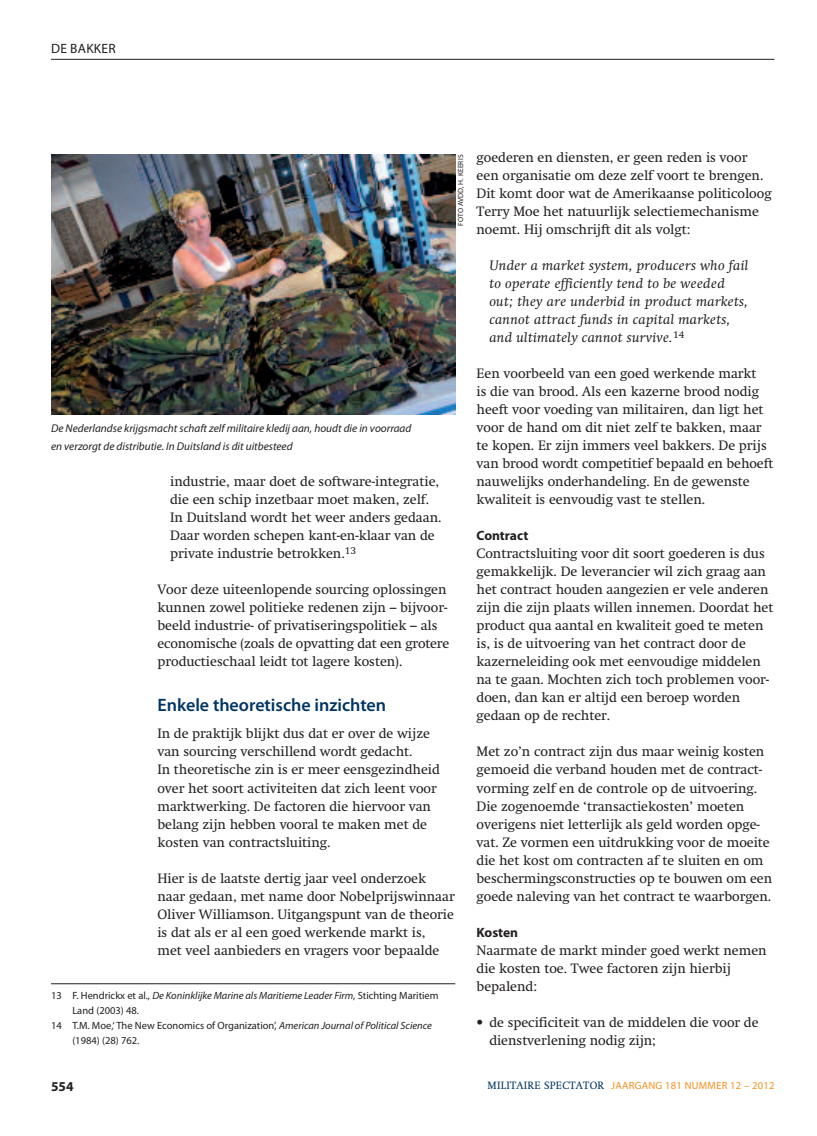
<style>
.page{position:relative;width:817px;height:1136px;background:#fff}
.page>*{position:absolute;margin:0;border:0;box-sizing:border-box;transform-origin:0 0}
.t1{font:600 18px "Myriad Pro";color:#003562}
.t2{font:13.5px/18px "Swift";color:#231f20}
.t3{font:italic 13.5px/18px "Swift";letter-spacing:.025em;color:#231f20;scale:1.05 1}
.t4{font:700 13.5px "Myriad Pro";color:#231f20}
.t5{font:13.5px "Myriad Pro";letter-spacing:.02em;color:#231f20}
.t6{font:italic 11.25px/18px "Myriad Pro";color:#231f20}
.t7{font:10.5px "Myriad Pro";color:#231f20}
.t8{font:italic 10.5px "Myriad Pro";color:#231f20}
.t9{font:10.5px "Myriad Pro";letter-spacing:.025em;color:#f68f1e}
.t10{font:7.5px "Myriad Pro";letter-spacing:.02em;color:#231f20}
.s1{font-style:normal}
.s2{font-style:italic}
.s3{font-family:"Swift";color:#003562}
</style>
<div class="page">
<hr style="left:51px;top:59px;width:723px;height:1px;background:#231f20">
<hr style="left:51px;top:983px;width:404px;height:1px;background:#231f20">
<img style="left:51px;top:154px;width:404px;height:260px">
<p class="t5" style="left:51px;top:43px;width:66px">DE BAKKER</p>
<p class="t10" style="left:458px;top:226px;width:73px;rotate:-90deg">FOTO AVDD, H. KEERIS</p>
<p class="t6" style="left:51px;top:420px;width:362px">De Nederlandse krijgsmacht schaft zelf militaire kledij aan, houdt die in voorraad en verzorgt de distributie. In Duitsland is dit uitbesteed</p>
<p class="t2" style="left:170px;top:474px;width:273px">industrie, maar doet de software-integratie, die een schip inzetbaar moet maken, zelf.<br>In Duitsland wordt het weer anders gedaan.<br>Daar worden schepen kant-en-klaar van de private industrie betrokken.<sup>13</sup></p>
<p class="t2" style="left:157px;top:582px;width:293px">Voor deze uiteenlopende sourcing oplossingen kunnen zowel politieke redenen zijn – bijvoor&shy;beeld industrie- of privatiseringspolitiek – als economische (zoals de opvatting dat een grotere productieschaal leidt tot lagere kosten).</p>
<h1 class="t1" style="left:157px;top:698px;width:230px">Enkele theoretische inzichten</h1>
<p class="t2" style="left:157px;top:726px;width:284px">In de praktijk blijkt dus dat er over de wijze van sourcing verschillend wordt gedacht.<br>In theoretische zin is er meer eensgezindheid over het soort activiteiten dat zich leent voor marktwerking. De factoren die hiervoor van belang zijn hebben vooral te maken met de kosten van contractsluiting.</p>
<p class="t2" style="left:157px;top:870px;width:299px">Hier is de laatste dertig jaar veel onderzoek naar gedaan, met name door Nobelprijswinnaar Oliver Williamson. Uitgangspunt van de theorie is dat als er al een goed werkende markt is,<br>met veel aanbieders en vragers voor bepaalde</p>
<p class="t8" style="left:51px;top:990px;width:389px"><span class="s1">13 F. Hendrickx et al.,</span> De Koninklijke Marine als Maritieme Leader Firm<span class="s1">, Stichting Maritiem</span></p>
<p class="t7" style="left:72px;top:1005px;width:68px">Land (2003) 48.</p>
<p class="t7" style="left:51px;top:1020px;width:382px">14 T.M. Moe,‘ The New Economics of Organization’, <span class="s2">American Journal of Political Science</span></p>
<p class="t7" style="left:72px;top:1035px;width:69px">(1984) (28) 762.</p>
<p class="t2" style="left:476px;top:150px;width:296px">goederen en diensten, er geen reden is voor een organisatie om deze zelf voort te brengen.<br>Dit komt door wat de Amerikaanse politicoloog Terry Moe het natuurlijk selectiemechanisme noemt. Hij omschrijft dit als volgt:</p>
<p class="t3" style="left:489px;top:258px;width:248px">Under a market system, producers who fail to operate efficiently tend to be weeded out; they are underbid in product markets, cannot attract funds in capital markets, and ultimately cannot survive.<sup>14</sup></p>
<p class="t2" style="left:476px;top:366px;width:298px">Een voorbeeld van een goed werkende markt<br>is die van brood. Als een kazerne brood nodig heeft voor voeding van militairen, dan ligt het voor de hand om dit niet zelf te bakken, maar te kopen. Er zijn immers veel bakkers. De prijs van brood wordt competitief bepaald en behoeft nauwelijks onderhandeling. En de gewenste kwaliteit is eenvoudig vast te stellen.</p>
<p class="t4" style="left:476px;top:530px;width:53px">Contract</p>
<p class="t2" style="left:476px;top:546px;width:298px">Contractsluiting voor dit soort goederen is dus gemakkelijk. De leverancier wil zich graag aan het contract houden aangezien er vele anderen zijn die zijn plaats willen innemen. Doordat het product qua aantal en kwaliteit goed te meten is, is de uitvoering van het contract door de kazerneleiding ook met eenvoudige middelen na te gaan. Mochten zich toch problemen voor&shy;doen, dan kan er altijd een beroep worden gedaan op de rechter.</p>
<p class="t2" style="left:476px;top:744px;width:297px">Met zo’n contract zijn dus maar weinig kosten gemoeid die verband houden met de contract&shy;vorming zelf en de controle op de uitvoering.<br>Die zogenoemde ‘transactiekosten’ moeten overigens niet letterlijk als geld worden opge&shy;vat. Ze vormen een uitdrukking voor de moeite die het kost om contracten af te sluiten en om beschermingsconstructies op te bouwen om een goede naleving van het contract te waarborgen.</p>
<p class="t4" style="left:476px;top:926px;width:43px">Kosten</p>
<p class="t2" style="left:476px;top:942px;width:291px">Naarmate de markt minder goed werkt nemen die kosten toe. Twee factoren zijn hierbij bepalend:</p>
<p class="t2" style="left:489px;top:1014px;width:271px;text-indent:-13px">• de specificiteit van de middelen die voor de dienstverlening nodig zijn;</p>
<p class="t4" style="left:51px;top:1081px;width:24px">554</p>
<p class="t9" style="left:487px;top:1080px;width:288px"><span class="s3">MILITAIRE SPECTATOR</span> JAARGANG 181 NUMMER 12 – 2012</p>
</div>
